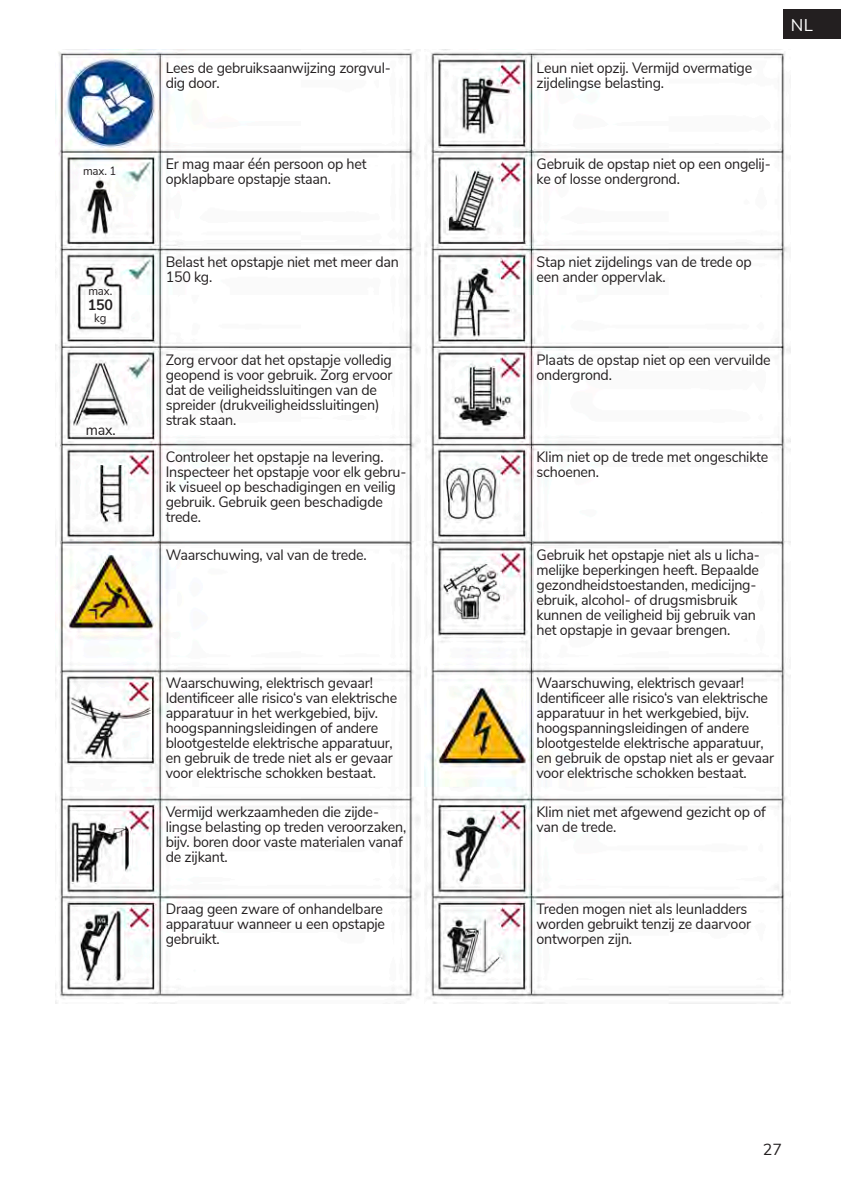
<style>
.page{position:relative;width:841px;height:1192px;background:#fff}
.page>*{position:absolute;margin:0;border:0;box-sizing:border-box;transform-origin:0 0}
.t1{font:17px "Nunito Sans";color:#fff}
.t2{font:16px "Nunito Sans";color:#231f20}
.t3{font:15px/15px "Nunito Sans";letter-spacing:-.015em;color:#231f20;scale:.95 1}
.t4{font:700 15px "Nunito Sans";color:#231f20;scale:.95 1}
.t5{font:12px "Nunito Sans";letter-spacing:-.015em;color:#231f20;scale:.95 1}
</style>
<div class="page">
<div style="left:783px;top:9px;width:57px;height:30px;background:#231f20"></div>
<img style="left:55px;top:49px;width:365px;height:954px">
<img style="left:425px;top:49px;width:365px;height:954px">
<p class="t5" style="left:83px;top:162px;width:37px">max. 1</p>
<p class="t5" style="left:88px;top:282px;width:27px">max.</p>
<p class="t4" style="left:88px;top:294px;width:28px">150</p>
<p class="t5" style="left:94px;top:309px;width:14px">kg</p>
<p class="t3" style="left:86px;top:421px;width:33px">max.</p>
<p class="t3" style="left:166px;top:59px;width:238px">Lees de gebruiksaanwijzing zorgvul&shy;dig door.</p>
<p class="t3" style="left:536px;top:59px;width:228px">Leun niet opzij. Vermijd overmatige zijdelingse belasting.</p>
<p class="t1" style="left:790px;top:13px;width:24px">NL</p>
<p class="t3" style="left:166px;top:155px;width:213px">Er mag maar één persoon op het opklapbare opstapje staan.</p>
<p class="t3" style="left:536px;top:155px;width:248px">Gebruik de opstap niet op een ongelij&shy;ke of losse ondergrond.</p>
<p class="t3" style="left:166px;top:253px;width:247px">Belast het opstapje niet met meer dan<br>150 kg.</p>
<p class="t3" style="left:536px;top:253px;width:228px">Stap niet zijdelings van de trede op een ander oppervlak.</p>
<p class="t3" style="left:166px;top:351px;width:240px">Zorg ervoor dat het opstapje volledig geopend is voor gebruik. Zorg ervoor dat de veiligheidssluitingen van de spreider (drukveiligheidssluitingen) strak staan.</p>
<p class="t3" style="left:536px;top:351px;width:248px">Plaats de opstap niet op een vervuilde ondergrond.</p>
<p class="t3" style="left:166px;top:448px;width:255px">Controleer het opstapje na levering.<br>Inspecteer het opstapje voor elk gebru&shy;ik visueel op beschadigingen en veilig gebruik. Gebruik geen beschadigde trede.</p>
<p class="t3" style="left:536px;top:448px;width:245px">Klim niet op de trede met ongeschikte schoenen.</p>
<p class="t3" style="left:166px;top:546px;width:213px">Waarschuwing, val van de trede.</p>
<p class="t3" style="left:536px;top:546px;width:236px">Gebruik het opstapje niet als u licha&shy;melijke beperkingen heeft. Bepaalde gezondheidstoestanden, medicijng&shy;ebruik, alcohol- of drugsmisbruik kunnen de veiligheid bij gebruik van het opstapje in gevaar brengen.</p>
<p class="t3" style="left:166px;top:674px;width:245px">Waarschuwing, elektrisch gevaar!<br>Identificeer alle risico‘s van elektrische apparatuur in het werkgebied, bijv. hoogspanningsleidingen of andere blootgestelde elektrische apparatuur, en gebruik de trede niet als er gevaar voor elektrische schokken bestaat.</p>
<p class="t3" style="left:536px;top:674px;width:251px">Waarschuwing, elektrisch gevaar!<br>Identificeer alle risico‘s van elektrische apparatuur in het werkgebied, bijv. hoogspanningsleidingen of andere blootgestelde elektrische apparatuur, en gebruik de opstap niet als er gevaar voor elektrische schokken bestaat.</p>
<p class="t3" style="left:166px;top:803px;width:255px">Vermijd werkzaamheden die zijde&shy;lingse belasting op treden veroorzaken, bijv. boren door vaste materialen vanaf de zijkant.</p>
<p class="t3" style="left:536px;top:803px;width:243px">Klim niet met afgewend gezicht op of van de trede.</p>
<p class="t3" style="left:166px;top:900px;width:232px">Draag geen zware of onhandelbare apparatuur wanneer u een opstapje gebruikt.</p>
<p class="t3" style="left:536px;top:900px;width:227px">Treden mogen niet als leunladders worden gebruikt tenzij ze daarvoor ontworpen zijn.</p>
<p class="t2" style="left:762px;top:1137px;width:21px">27</p>
</div>
